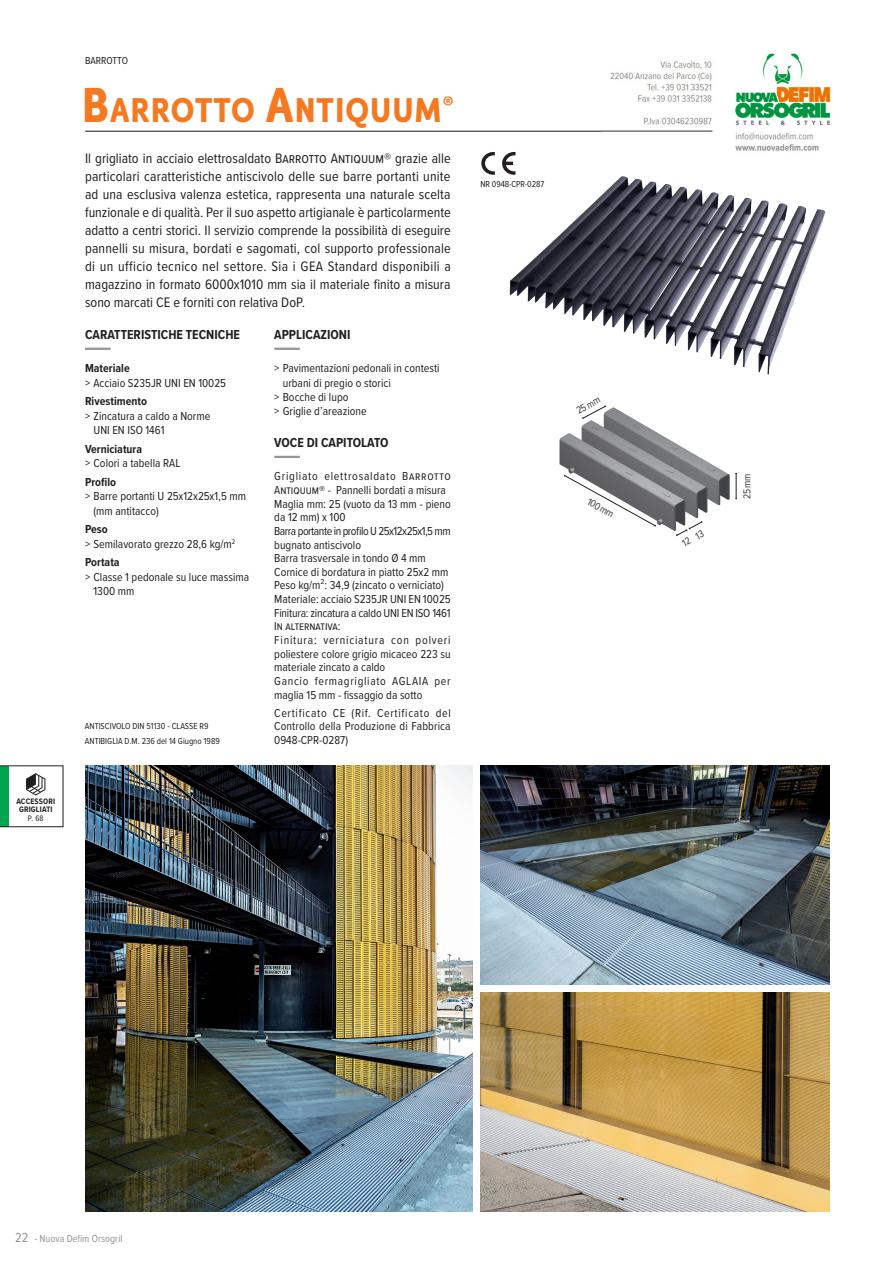
<style>
.page{position:relative;width:893px;height:1263px;background:#fff}
.page>*{position:absolute;margin:0;border:0;box-sizing:border-box;transform-origin:0 0}
._02__titolo-prodotto{font:34.65px "Kyrial Sans Pro Bold Cond";letter-spacing:.03em;color:#f47921}
._03__testo-prodotto{font:14.25px/18px "Proxima Nova Cond";color:#231f20;text-align:justify}
._04__titolo-caratter{font:700 13.5px "Proxima Nova Cond";color:#231f20}
._05__testo-caratteri{font:12px/13.6px "Proxima Nova Cond";color:#231f20}
._05__testo-caratteri-2{font:12px/13.6px "Proxima Nova Cond";letter-spacing:.04em;color:#231f20}
._05__testo-caratteri-3{font:12px/13.6px "Proxima Nova Cond";letter-spacing:.055em;color:#231f20}
._05__testo-caratteri-4{font:12px/13.6px "Proxima Nova Cond";letter-spacing:-.04em;color:#231f20}
._05__testo-caratteri-5{font:700 12px "Proxima Nova Cond";color:#231f20}
._05__testo-caratteri-6{font:12px "Proxima Nova Cond";letter-spacing:-.02em;color:#231f20}
.t1{font:10.5px "Proxima Nova Cond";color:#939598}
._05__testo-caratteri-7{font:10.5px "Proxima Nova Cond";color:#3e3e3f}
.t2{font:10.5px "Proxima Nova Cond";color:#231f20}
._05__testo-caratteri-8{font:9px "Proxima Nova Cond";color:#231f20}
._03__testo-prodotto-2{font:9px "Proxima Nova Cond";letter-spacing:-.01em;color:#231f20}
._07__indice-laterale{font:700 8.25px/8.2px "Proxima Nova Cond";letter-spacing:.02em;color:#231f20;text-align:center}
._07__indice-laterale-2{font:8.25px "Proxima Nova Cond";color:#231f20}
.s1{font-size:49.5px}
.s2{font-size:13.5px}
</style>
<div class="page">
<img style="left:559px;top:407px;width:170px;height:125px">
<hr style="left:86px;top:131px;width:743px;height:1px;background:#231f20">
<img style="left:480px;top:765px;width:349px;height:219px">
<img style="left:480px;top:993px;width:349px;height:219px">
<img style="left:509px;top:151px;width:317px;height:224px">
<img style="left:85px;top:765px;width:387px;height:447px">
<svg style="left:564px;top:474px;width:92px;height:53px"></svg>
<svg style="left:735px;top:473px;width:2px;height:26px"></svg>
<svg style="left:582px;top:405px;width:24px;height:14px"></svg>
<svg style="left:502px;top:152px;width:13px;height:23px"></svg>
<svg style="left:481px;top:152px;width:14px;height:23px"></svg>
<img style="left:602px;top:53px;width:229px;height:107px">
<hr style="left:85px;top:348px;width:26px;height:2px;background:#939598">
<hr style="left:274px;top:348px;width:26px;height:2px;background:#939598">
<hr style="left:274px;top:456px;width:26px;height:2px;background:#939598">
<svg style="left:0;top:765px;width:63px;height:62px"></svg>
<svg style="left:676px;top:521px;width:28px;height:16px"></svg>
<p class="_07__indice-laterale" style="left:16px;top:797px;width:40px">ACCESSORI<br>GRIGLIATI</p>
<p class="_07__indice-laterale-2" style="left:28px;top:812px;width:17px">P. 68</p>
<p class="t2" style="left:85px;top:53px;width:45px">BARROTTO</p>
<p class="_02__titolo-prodotto" style="left:82px;top:85px;width:373px"><span class="s1">B</span>ARROTTO <span class="s1">A</span>NTIQUUM<sup>®</sup></p>
<p class="_03__testo-prodotto" style="left:85px;top:149px;width:367px">Il grigliato in acciaio elettrosaldato Barrotto Antiquum® grazie alle particolari caratteristiche antiscivolo delle sue barre portanti unite ad una esclusiva valenza estetica, rappresenta una naturale scelta funzionale e di qualità. Per il suo aspetto artigianale è particolarmente adatto a centri storici. Il servizio comprende la possibilità di eseguire pannelli su misura, bordati e sagomati, col supporto professionale di un ufficio tecnico nel settore. Sia i GEA Standard disponibili a magazzino in formato 6000x1010 mm sia il materiale finito a misura sono marcati CE e forniti con relativa DoP.</p>
<p class="_04__titolo-caratter" style="left:85px;top:325px;width:157px">CARATTERISTICHE TECNICHE</p>
<p class="_04__titolo-caratter" style="left:274px;top:325px;width:78px">APPLICAZIONI</p>
<p class="_05__testo-caratteri-5" style="left:85px;top:359px;width:46px">Materiale</p>
<p class="_05__testo-caratteri" style="left:85px;top:375px;width:143px">&gt; Acciaio S235JR UNI EN 10025</p>
<p class="_05__testo-caratteri-5" style="left:85px;top:392px;width:63px">Rivestimento</p>
<p class="_05__testo-caratteri" style="left:94px;top:408px;width:118px;line-height:14.4px;text-indent:-9px">&gt; Zincatura a caldo a Norme<br>UNI EN ISO 1461</p>
<p class="_05__testo-caratteri-5" style="left:85px;top:440px;width:59px">Verniciatura</p>
<p class="_05__testo-caratteri" style="left:85px;top:456px;width:97px">&gt; Colori a tabella RAL</p>
<p class="_05__testo-caratteri-5" style="left:85px;top:473px;width:33px">Profilo</p>
<p class="_05__testo-caratteri" style="left:94px;top:488px;width:154px;line-height:14.4px;text-indent:-9px">&gt; Barre portanti U 25x12x25x1,5 mm (mm antitacco)</p>
<p class="_05__testo-caratteri-5" style="left:85px;top:520px;width:24px">Peso</p>
<p class="_05__testo-caratteri" style="left:85px;top:536px;width:152px">&gt; Semilavorato grezzo 28,6 kg/m<sup>2</sup></p>
<p class="_05__testo-caratteri-5" style="left:85px;top:553px;width:36px">Portata</p>
<p class="_05__testo-caratteri" style="left:94px;top:569px;width:157px;line-height:14.4px;text-indent:-9px">&gt; Classe 1 pedonale su luce massima<br>1300 mm</p>
<p class="_05__testo-caratteri" style="left:283px;top:360px;width:158px;line-height:14.4px;text-indent:-9px">&gt; Pavimentazioni pedonali in contesti urbani di pregio o storici</p>
<p class="_05__testo-caratteri" style="left:274px;top:390px;width:76px">&gt; Bocche di lupo</p>
<p class="_05__testo-caratteri" style="left:274px;top:404px;width:94px">&gt; Griglie d’areazione</p>
<p class="_04__titolo-caratter" style="left:274px;top:433px;width:116px">VOCE DI CAPITOLATO</p>
<p class="_05__testo-caratteri-2" style="left:274px;top:469px;width:178px">Grigliato elettrosaldato Barrotto<br>Antiquum® - Pannelli bordati a misura</p>
<p class="_05__testo-caratteri" style="left:274px;top:496px;width:178px">Maglia mm: 25 (vuoto da 13 mm - pieno da 12 mm) x 100</p>
<p class="_05__testo-caratteri-4" style="left:274px;top:524px;width:178px">Barra portante in profilo U 25x12x25x1,5 mm bugnato antiscivolo</p>
<p class="_05__testo-caratteri" style="left:274px;top:551px;width:153px">Barra trasversale in tondo Ø 4 mm</p>
<p class="_05__testo-caratteri" style="left:274px;top:564px;width:176px">Cornice di bordatura in piatto 25x2 mm</p>
<p class="_05__testo-caratteri" style="left:274px;top:578px;width:171px">Peso kg/m²: 34,9 (zincato o verniciato)</p>
<p class="_05__testo-caratteri" style="left:274px;top:592px;width:178px">Materiale: acciaio S235JR UNI EN 10025</p>
<p class="_05__testo-caratteri-6" style="left:274px;top:604px;width:178px">Finitura: zincatura a caldo UNI EN ISO 1461</p>
<p class="_05__testo-caratteri" style="left:274px;top:619px;width:68px">In alternativa:</p>
<p class="_05__testo-caratteri" style="left:274px;top:633px;width:178px;text-align:justify">Finitura: verniciatura con polveri poliestere colore grigio micaceo 223 su materiale zincato a caldo</p>
<p class="_05__testo-caratteri-3" style="left:274px;top:674px;width:178px">Gancio fermagrigliato AGLAIA per maglia 15 mm - fissaggio da sotto</p>
<p class="_05__testo-caratteri" style="left:274px;top:705px;width:178px;text-align:justify">Certificato CE (Rif. Certificato del Controllo della Produzione di Fabbrica 0948-CPR-0287)</p>
<p class="_05__testo-caratteri-8" style="left:85px;top:719px;width:125px">ANTISCIVOLO DIN 51130 - CLASSE R9</p>
<p class="_05__testo-caratteri-8" style="left:85px;top:734px;width:136px">ANTIBIGLIA D.M. 236 del 14 Giugno 1989</p>
<p class="_03__testo-prodotto-2" style="left:480px;top:178px;width:65px">NR 0948-CPR-0287</p>
<p class="_05__testo-caratteri-7" style="left:573px;top:404px;width:26px;rotate:-28deg">25 mm</p>
<p class="_05__testo-caratteri-7" style="left:592px;top:494px;width:29px;rotate:29deg">100 mm</p>
<p class="_05__testo-caratteri-7" style="left:739px;top:499px;width:27px;rotate:-90deg">25 mm</p>
<p class="t1" style="left:15px;top:1230px;width:109px"><span class="s2">22</span> - Nuova Defim Orsogril</p>
</div>
